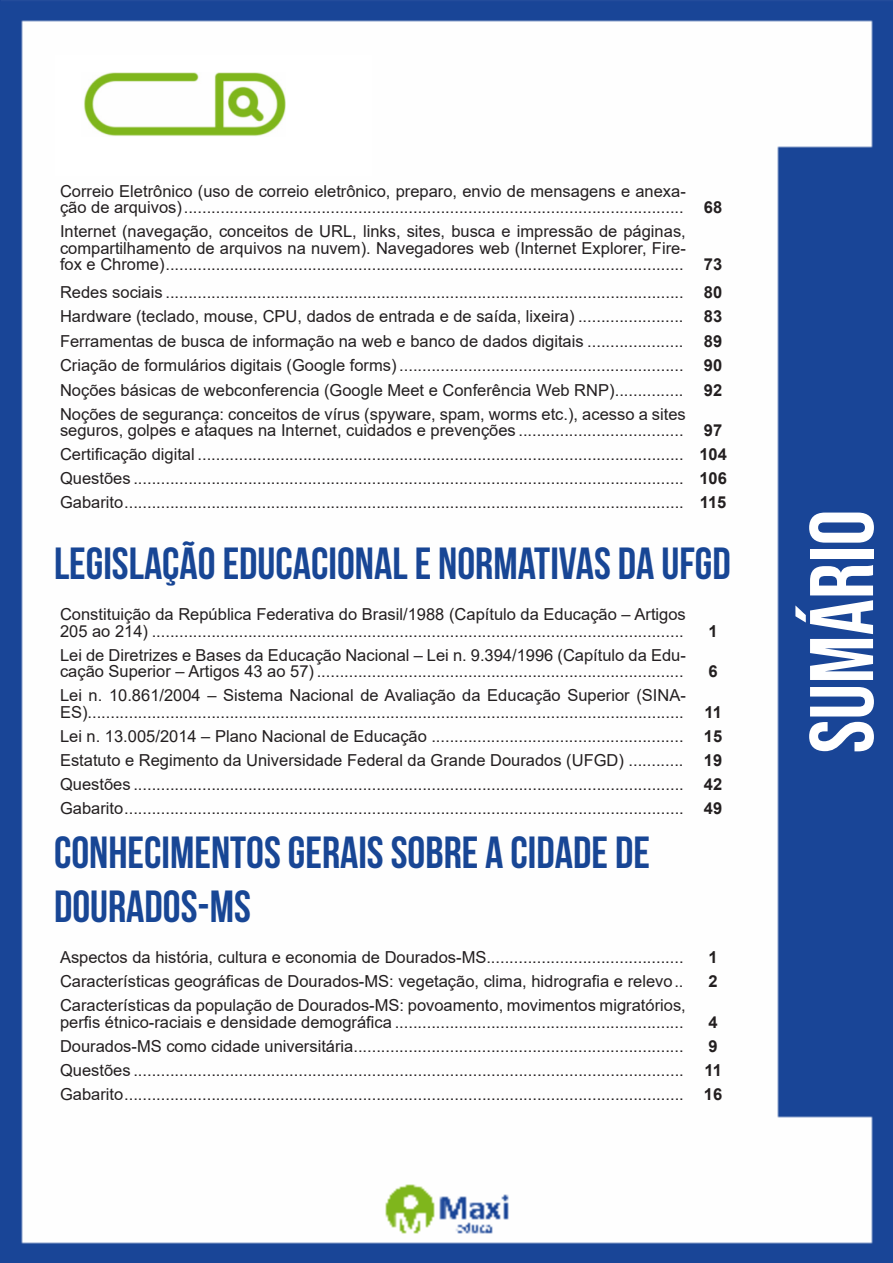
<style>
.page{position:relative;width:893px;height:1263px;background:#fff}
.page>*{position:absolute;margin:0;border:0;box-sizing:border-box;transform-origin:0 0}
.t1{font:90px "Bebas Neue";color:#fff}
.Titulo{font:700 45px "Bebas Neue";color:#184695}
.ALTERNATIVAS{font:16.5px/16.5px "Arial";color:#231f20}
.INDICE{font:700 16.5px "Arial";color:#231f20}
</style>
<div class="page">
<img style="left:0;top:0;width:893px;height:1263px">
<div style="left:55px;top:55px;width:317px;height:121px;background:#fff"></div>
<img style="left:84px;top:72px;width:201px;height:64px">
<p class="ALTERNATIVAS" style="left:60px;top:182px;width:627px">Correio Eletrônico (uso de correio eletrônico, preparo, envio de mensagens e anexa&shy;ção de arquivos).............................................................................................................</p>
<p class="ALTERNATIVAS" style="left:60px;top:223px;width:627px;text-align:justify">Internet (navegação, conceitos de URL, links, sites, busca e impressão de páginas, compartilhamento de arquivos na nuvem). Navegadores web (Internet Explorer, Fire&shy;fox e Chrome).................................................................................................................</p>
<p class="INDICE" style="left:704px;top:196px;width:20px">68</p>
<p class="INDICE" style="left:704px;top:253px;width:20px">73</p>
<p class="ALTERNATIVAS" style="left:60px;top:284px;width:625px">Redes sociais .................................................................................................................</p>
<p class="INDICE" style="left:704px;top:280px;width:20px">80</p>
<p class="ALTERNATIVAS" style="left:60px;top:308px;width:625px">Hardware (teclado, mouse, CPU, dados de entrada e de saída, lixeira) .......................</p>
<p class="INDICE" style="left:704px;top:304px;width:20px">83</p>
<p class="ALTERNATIVAS" style="left:60px;top:333px;width:625px">Ferramentas de busca de informação na web e banco de dados digitais .....................</p>
<p class="INDICE" style="left:704px;top:330px;width:20px">89</p>
<p class="ALTERNATIVAS" style="left:60px;top:357px;width:625px">Criação de formulários digitais (Google forms) ..............................................................</p>
<p class="INDICE" style="left:704px;top:354px;width:20px">90</p>
<p class="ALTERNATIVAS" style="left:60px;top:382px;width:625px">Noções básicas de webconferencia (Google Meet e Conferência Web RNP)...............</p>
<p class="INDICE" style="left:704px;top:378px;width:20px">92</p>
<p class="ALTERNATIVAS" style="left:60px;top:406px;width:627px">Noções de segurança: conceitos de vírus (spyware, spam, worms etc.), acesso a sites seguros, golpes e ataques na Internet, cuidados e prevenções ....................................</p>
<p class="INDICE" style="left:704px;top:419px;width:20px">97</p>
<p class="ALTERNATIVAS" style="left:60px;top:446px;width:625px">Certificação digital ..........................................................................................................</p>
<p class="INDICE" style="left:699px;top:443px;width:29px">104</p>
<p class="ALTERNATIVAS" style="left:60px;top:470px;width:625px">Questões ........................................................................................................................</p>
<p class="INDICE" style="left:699px;top:467px;width:29px">106</p>
<p class="ALTERNATIVAS" style="left:60px;top:494px;width:625px">Gabarito..........................................................................................................................</p>
<p class="INDICE" style="left:700px;top:491px;width:28px">115</p>
<p class="Titulo" style="left:54px;top:539px;width:678px">LEGISLAÇÃO EDUCACIONAL E NORMATIVAS DA UFGD</p>
<p class="ALTERNATIVAS" style="left:60px;top:606px;width:627px">Constituição da República Federativa do Brasil/1988 (Capítulo da Educação – Artigos<br>205 ao 214) ....................................................................................................................</p>
<p class="INDICE" style="left:708px;top:619px;width:11px">1</p>
<p class="ALTERNATIVAS" style="left:60px;top:647px;width:627px">Lei de Diretrizes e Bases da Educação Nacional – Lei n. 9.394/1996 (Capítulo da Edu&shy;cação Superior – Artigos 43 ao 57) ................................................................................</p>
<p class="ALTERNATIVAS" style="left:60px;top:687px;width:627px">Lei n. 10.861/2004 – Sistema Nacional de Avaliação da Educação Superior (SINA-<br>ES)..................................................................................................................................</p>
<p class="INDICE" style="left:708px;top:660px;width:11px">6</p>
<p class="INDICE" style="left:704px;top:700px;width:19px">11</p>
<p class="ALTERNATIVAS" style="left:60px;top:728px;width:625px">Lei n. 13.005/2014 – Plano Nacional de Educação .......................................................</p>
<p class="INDICE" style="left:704px;top:724px;width:20px">15</p>
<p class="ALTERNATIVAS" style="left:60px;top:752px;width:625px">Estatuto e Regimento da Universidade Federal da Grande Dourados (UFGD) ............</p>
<p class="INDICE" style="left:704px;top:748px;width:20px">19</p>
<p class="ALTERNATIVAS" style="left:60px;top:776px;width:625px">Questões ........................................................................................................................</p>
<p class="INDICE" style="left:704px;top:772px;width:20px">42</p>
<p class="ALTERNATIVAS" style="left:60px;top:800px;width:625px">Gabarito..........................................................................................................................</p>
<p class="INDICE" style="left:704px;top:796px;width:20px">49</p>
<p class="Titulo" style="left:54px;top:828px;width:597px">CONHECIMENTOS GERAIS SOBRE A CIDADE DE</p>
<p class="Titulo" style="left:54px;top:882px;width:198px">DOURADOS-MS</p>
<p class="ALTERNATIVAS" style="left:60px;top:949px;width:625px">Aspectos da história, cultura e economia de Dourados-MS...........................................</p>
<p class="INDICE" style="left:708px;top:945px;width:11px">1</p>
<p class="ALTERNATIVAS" style="left:60px;top:973px;width:625px">Características geográficas de Dourados-MS: vegetação, clima, hidrografia e relevo..</p>
<p class="INDICE" style="left:708px;top:970px;width:11px">2</p>
<p class="ALTERNATIVAS" style="left:60px;top:997px;width:627px">Características da população de Dourados-MS: povoamento, movimentos migratórios, perfis étnico-raciais e densidade demográfica ...............................................................</p>
<p class="INDICE" style="left:708px;top:1010px;width:11px">4</p>
<p class="ALTERNATIVAS" style="left:60px;top:1038px;width:625px">Dourados-MS como cidade universitária........................................................................</p>
<p class="INDICE" style="left:708px;top:1034px;width:11px">9</p>
<p class="ALTERNATIVAS" style="left:60px;top:1062px;width:625px">Questões ........................................................................................................................</p>
<p class="INDICE" style="left:704px;top:1058px;width:19px">11</p>
<p class="ALTERNATIVAS" style="left:60px;top:1086px;width:625px">Gabarito..........................................................................................................................</p>
<p class="INDICE" style="left:704px;top:1082px;width:20px">16</p>
<h1 class="t1" style="left:791px;top:753px;width:245px;rotate:-90deg">sumário</h1>
</div>
